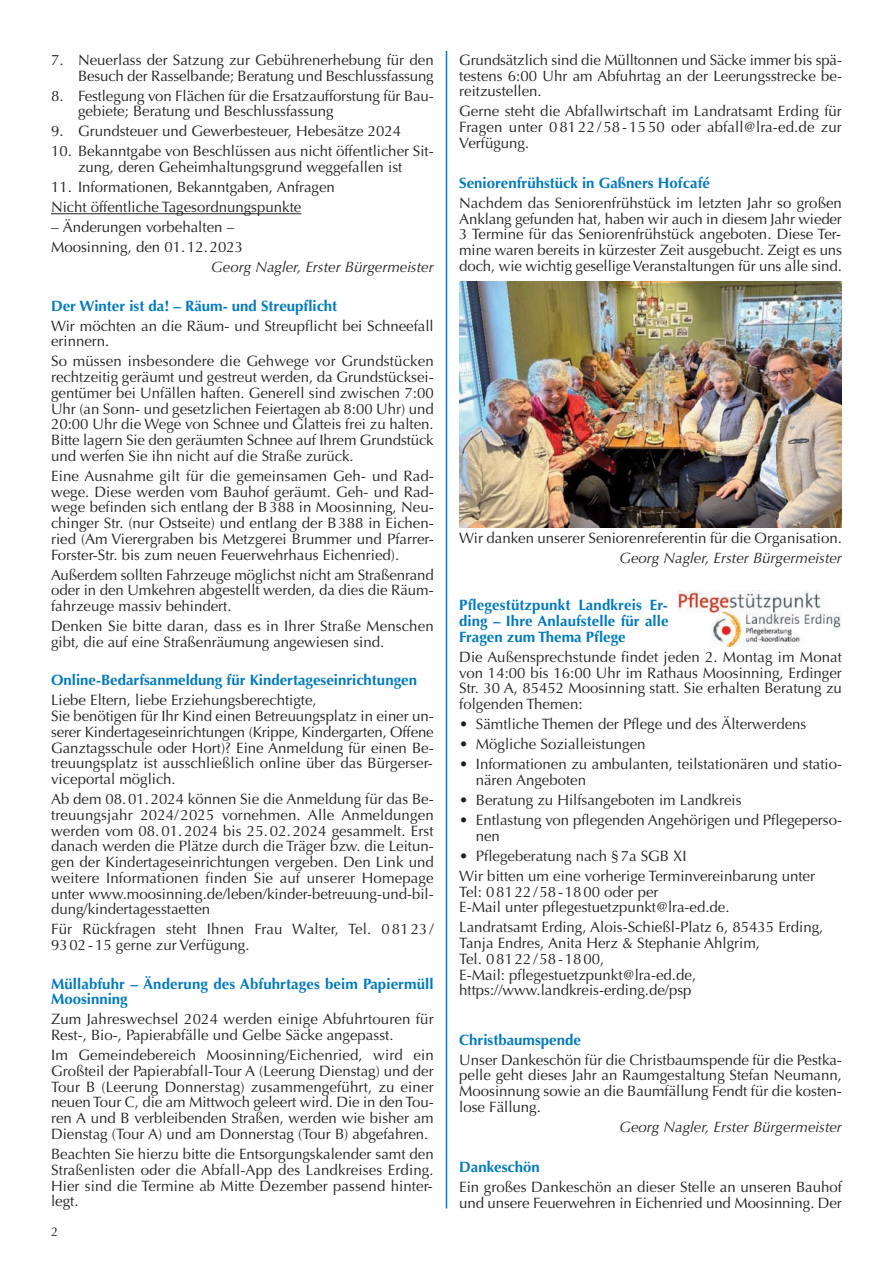
<style>
.page{position:relative;width:893px;height:1263px;background:#fff}
.page>*{position:absolute;margin:0;border:0;box-sizing:border-box;transform-origin:0 0}
.t1{font:15px/15.8px "Optima";color:#231f20}
.t2{font:700 15px/15.8px "Optima";color:#007ac0}
.t3{font:italic 15px "Optima";color:#231f20}
.t4{font:12.75px "Optima";color:#231f20}
</style>
<div class="page">
<hr style="left:446px;top:51px;width:1px;height:1157px;background:#007ac0">
<hr style="left:51px;top:213px;width:250px;height:1px;background:#231f20">
<img style="left:459px;top:281px;width:383px;height:246px">
<img style="left:678px;top:591px;width:164px;height:55px">
<p class="t1" style="left:51px;top:53px;width:384px;text-align:right">7. Neuerlass der Satzung zur Gebührenerhebung für den<br>Besuch der Rasselbande; Beratung und Beschlussfassung</p>
<p class="t1" style="left:78px;top:89px;width:357px;text-indent:-27px">8. Festlegung von Flächen für die Ersatzaufforstung für Bau&shy;gebiete; Beratung und Beschlussfassung</p>
<p class="t1" style="left:51px;top:125px;width:352px">9. Grundsteuer und Gewerbesteuer, Hebesätze 2024</p>
<p class="t1" style="left:51px;top:145px;width:384px;text-align:center">10. Bekanntgabe von Beschlüssen aus nicht öffentlicher Sit&shy;zung, deren Geheimhal tungsgrund weggefallen ist</p>
<p class="t1" style="left:51px;top:178px;width:285px;line-height:20px">11. Informationen, Bekanntgaben, Anfragen<br>Nicht öffentliche Tagesordnungspunkte</p>
<p class="t1" style="left:51px;top:218px;width:194px;line-height:20px">– Änderungen vorbehalten –<br>Moosinning, den 01. 12. 2023</p>
<p class="t3" style="left:211px;top:261px;width:224px">Georg Nagler, Erster Bürgermeister</p>
<p class="t2" style="left:51px;top:299px;width:288px">Der Winter ist da! – Räum- und Streupflicht</p>
<p class="t1" style="left:51px;top:319px;width:384px">Wir möchten an die Räum- und Streupflicht bei Schneefall erinnern.</p>
<p class="t1" style="left:51px;top:355px;width:384px;text-align:justify">So müssen insbesondere die Gehwege vor Grundstücken rechtzeitig geräumt und gestreut werden, da Grundstücksei&shy;gentümer bei Unfällen haften. Generell sind zwischen 7:00<br>Uhr (an Sonn- und gesetzlichen Feiertagen ab 8:00 Uhr) und 20:00 Uhr die Wege von Schnee und Glatteis frei zu halten.<br>Bitte lagern Sie den geräumten Schnee auf Ihrem Grundstück und wer fen Sie ihn nicht auf die Straße zurück.</p>
<p class="t1" style="left:51px;top:469px;width:384px;text-align:justify">Eine Ausnahme gilt für die gemeinsamen Geh- und Rad&shy;wege. Diese werden vom Bauhof ge räumt. Geh- und Rad&shy;wege befinden sich entlang der B 388 in Moosinning, Neu&shy;chinger Str. (nur Ostseite) und entlang der B 388 in Eichen&shy;ried (Am Vierergraben bis Metzgerei Brummer und Pfarrer-Forster-Str. bis zum neuen Feuerwehrhaus Eichenried).</p>
<p class="t1" style="left:51px;top:568px;width:384px;text-align:justify">Außerdem sollten Fahrzeuge möglichst nicht am Straßenrand oder in den Umkehren abge stellt werden, da dies die Räum&shy;fahrzeuge massiv behindert.</p>
<p class="t1" style="left:51px;top:620px;width:384px">Denken Sie bitte daran, dass es in Ihrer Straße Menschen gibt, die auf eine Straßenräumung angewiesen sind.</p>
<p class="t2" style="left:51px;top:674px;width:367px">Online-Bedarfsanmeldung für Kindertageseinrichtungen</p>
<p class="t1" style="left:51px;top:694px;width:384px">Liebe Eltern, liebe Erziehungsberechtigte,<br>Sie benötigen für Ihr Kind einen Betreuungsplatz in einer un&shy;serer Kindertageseinrichtungen (Krippe, Kindergarten, Offene Ganztagsschule oder Hort)? Eine Anmeldung für einen Be&shy;treu ungsplatz ist ausschließlich online über das Bürgerser&shy;viceportal möglich.</p>
<p class="t1" style="left:51px;top:793px;width:384px;text-align:justify">Ab dem 08. 01. 2024 können Sie die Anmeldung für das Be&shy;treuungsjahr 2024/ 2025 vornehmen. Alle Anmeldungen werden vom 08. 01. 2024 bis 25. 02. 2024 gesammelt. Erst danach werden die Plätze durch die Träger bzw. die Leitun&shy;gen der Kindertageseinrichtungen vergeben. Den Link und weitere Informationen finden Sie auf unserer Homepage unter www.moosinning.de/leben/kinder-betreuung-und-bil&shy;dung/kindertagesstaetten</p>
<p class="t1" style="left:51px;top:923px;width:384px">Für Rückfragen steht Ihnen Frau Walter, Tel. 08123/<br>9302-15 gerne zur Verfügung.</p>
<p class="t2" style="left:51px;top:977px;width:384px">Müllabfuhr – Änderung des Abfuhrtages beim Papiermüll<br>Moosinning</p>
<p class="t1" style="left:51px;top:1013px;width:384px">Zum Jahreswechsel 2024 werden einige Abfuhrtouren für<br>Rest-, Bio-, Papierabfälle und Gelbe Säcke angepasst.</p>
<p class="t1" style="left:51px;top:1049px;width:384px;text-align:justify">Im Gemeindebereich Moosinning/Eichenried, wird ein Großteil der Papierabfall-Tour A (Lee rung Dienstag) und der Tour B (Leerung Donnerstag) zusammengeführt, zu einer neuen Tour C, die am Mittwoch geleert wird. Die in den Tou&shy;ren A und B verbleibenden Straßen, werden wie bisher am Dienstag (Tour A) und am Donnerstag (Tour B) abgefahren.</p>
<p class="t1" style="left:51px;top:1147px;width:384px;text-align:justify">Beachten Sie hierzu bitte die Entsorgungskalender samt den Straßenlisten oder die Abfall-App des Landkreises Erding.<br>Hier sind die Termine ab Mitte Dezember passend hinter&shy;legt.</p>
<p class="t4" style="left:51px;top:1227px;width:9px">2</p>
<p class="t1" style="left:459px;top:53px;width:384px;text-align:justify">Grundsätzlich sind die Mülltonnen und Säcke immer bis spä&shy;testens 6:00 Uhr am Abfuhrtag an der Leerungsstrecke be&shy;reitzustellen.</p>
<p class="t1" style="left:459px;top:105px;width:384px;text-align:justify">Gerne steht die Abfallwirtschaft im Landratsamt Erding für Fragen unter 08122/58-1550 oder abfall@lra-ed.de zur Verfügung.</p>
<p class="t2" style="left:459px;top:176px;width:252px">Seniorenfrühstück in Gaßners Hofcafé</p>
<p class="t1" style="left:459px;top:196px;width:384px;text-align:justify">Nachdem das Seniorenfrühstück im letz ten Jahr so großen Anklang gefunden hat, haben wir auch in diesem Jahr wieder 3 Termine für das Seniorenfrühstück ange boten. Diese Ter&shy;mine waren bereits in kür zester Zeit ausgebucht. Zeigt es uns doch, wie wichtig gesellige Veranstaltungen für uns alle sind.</p>
<p class="t1" style="left:459px;top:531px;width:384px">Wir danken unserer Seniorenreferentin für die Organisation.</p>
<p class="t3" style="left:619px;top:552px;width:224px">Georg Nagler, Erster Bürgermeister</p>
<p class="t2" style="left:459px;top:599px;width:211px;text-align:justify">Pflegestützpunkt Landkreis Er&shy;ding – Ihre Anlaufstelle für alle Fragen zum Thema Pflege</p>
<p class="t1" style="left:459px;top:650px;width:384px;text-align:justify">Die Außensprechstunde findet jeden 2. Montag im Monat von 14:00 bis 16:00 Uhr im Rathaus Moosinning, Erdinger Str. 30 A, 85452 Moosinning statt. Sie erhalten Beratung zu folgenden Themen:</p>
<p class="t1" style="left:459px;top:718px;width:349px">• Sämtliche Themen der Pflege und des Älterwerdens</p>
<p class="t1" style="left:459px;top:738px;width:188px">• Mögliche Sozialleistungen</p>
<p class="t1" style="left:476px;top:758px;width:368px;text-indent:-16px">• Informationen zu ambulanten, teilstationären und statio&shy;nären Angeboten</p>
<p class="t1" style="left:459px;top:793px;width:284px">• Beratung zu Hilfsangeboten im Landkreis</p>
<p class="t1" style="left:476px;top:813px;width:368px;text-indent:-16px">• Entlastung von pflegenden Angehörigen und Pflegeperso&shy;nen</p>
<p class="t1" style="left:459px;top:847px;width:357px;line-height:20px">• Pflegeberatung nach § 7a SGB XI<br>Wir bitten um eine vorherige Terminver einbarung unter</p>
<p class="t1" style="left:459px;top:885px;width:272px">Tel: 08122/ 58- 1800 oder per<br>E-Mail unter pflegestuetzpunkt@lra-ed.de.</p>
<p class="t1" style="left:459px;top:921px;width:366px">Landratsamt Erding, Alois-Schießl-Platz 6, 85435 Erding, Tanja Endres, Anita Herz &amp; Ste phanie Ahlgrim,<br>Tel. 08122/ 58-1800,<br>E-Mail: pflegestuetzpunkt@lra-ed.de, https://www.landkreis-erding.de/psp</p>
<p class="t2" style="left:459px;top:1033px;width:123px">Christbaumspende</p>
<p class="t1" style="left:459px;top:1053px;width:384px;text-align:justify">Unser Dankeschön für die Christbaumspende für die Pestka&shy;pelle geht dieses Jahr an Raumgestaltung Stefan Neumann, Moosinnung sowie an die Baumfällung Fendt für die kosten&shy;lose Fällung.</p>
<p class="t3" style="left:619px;top:1120px;width:224px">Georg Nagler, Erster Bürgermeister</p>
<p class="t2" style="left:459px;top:1160px;width:82px">Dankeschön</p>
<p class="t1" style="left:459px;top:1180px;width:384px">Ein großes Dankeschön an dieser Stelle an unseren Bauhof und unsere Feuerwehren in Eichenried und Moosinning. Der</p>
</div>
